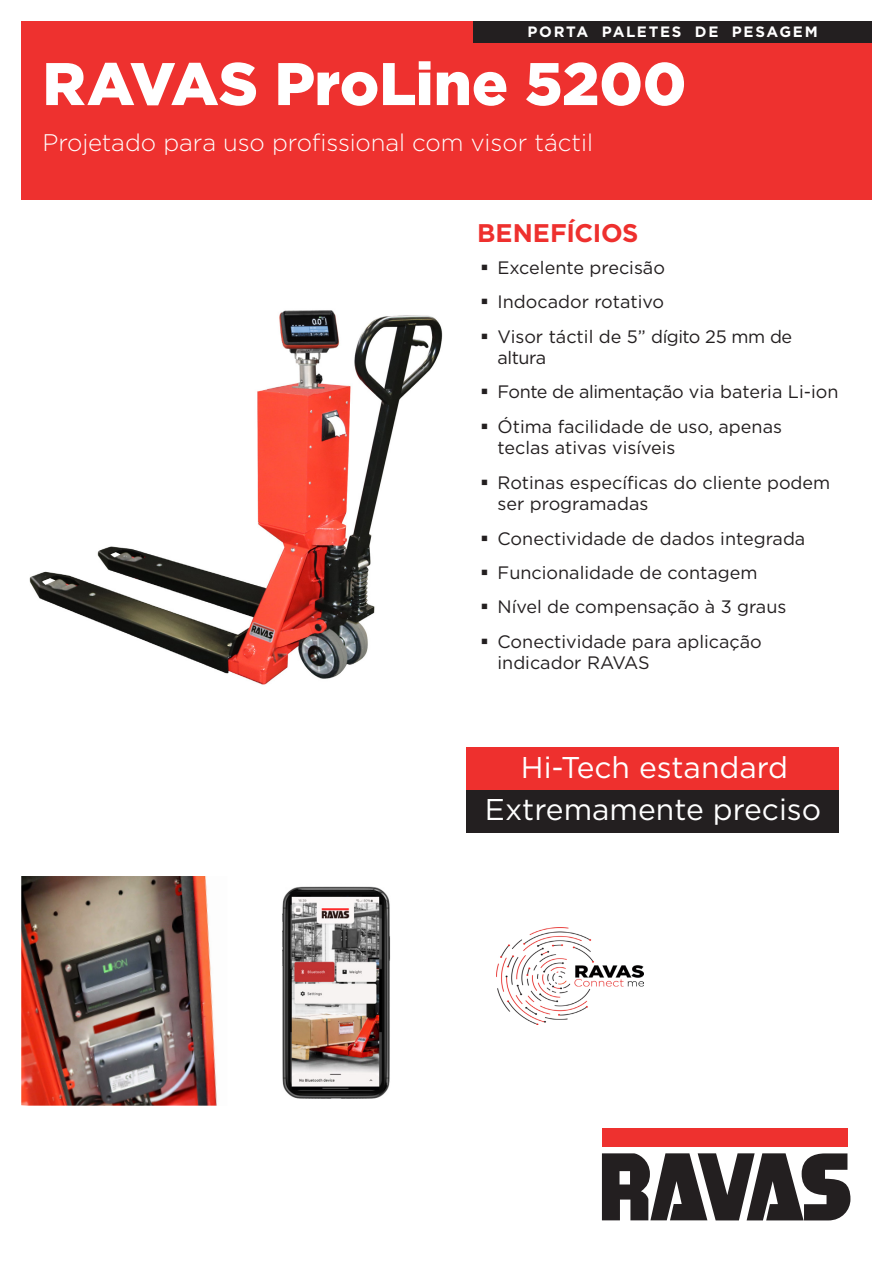
<style>
.page{position:relative;width:893px;height:1263px;background:#fff}
.page>*{position:absolute;margin:0;border:0;box-sizing:border-box;transform-origin:0 0}
.t1{font:900 60px "Gotham";letter-spacing:-.005em;color:#fff}
.t2{font:30px "Gotham";color:#fff}
.t3{font:700 25.5px "Gotham";letter-spacing:-.01em;color:#ee302e}
.t4{font:300 24px "Gotham";letter-spacing:-.005em;color:#fff}
.t5{font:18px/21.6px "Gotham";color:#231f20}
.t6{font:18px/21.6px "Gotham";letter-spacing:-.02em;color:#231f20}
.t7{font:700 15px "Gotham";letter-spacing:.115em;color:#fff}
</style>
<div class="page">
<img style="left:29px;top:310px;width:414px;height:375px">
<div style="left:21px;top:21px;width:851px;height:179px;background:#ee312f"></div>
<div style="left:467px;top:747px;width:372px;height:43px;background:#ee302e"></div>
<div style="left:467px;top:790px;width:372px;height:42px;background:#231f20"></div>
<div style="left:602px;top:1128px;width:245px;height:19px;background:#ee312f"></div>
<svg style="left:602px;top:1153px;width:248px;height:67px"></svg>
<div style="left:473px;top:21px;width:399px;height:22px;background:#231f20"></div>
<img style="left:496px;top:927px;width:147px;height:98px">
<img style="left:21px;top:876px;width:196px;height:230px">
<img style="left:282px;top:886px;width:108px;height:212px">
<p class="t7" style="left:527px;top:22px;width:292px">PORTA PALETES DE PESAGEM</p>
<p class="t1" style="left:43px;top:42px;width:645px">RAVAS ProLine 5200</p>
<p class="t4" style="left:43px;top:127px;width:552px">Projetado para uso profissional com visor táctil</p>
<p class="t3" style="left:477px;top:216px;width:163px">BENEFÍCIOS</p>
<p class="t5" style="left:497px;top:256px;width:169px">Excelente precisão</p>
<p class="t5" style="left:497px;top:291px;width:168px">Indocador rotativo</p>
<p class="t6" style="left:497px;top:325px;width:296px">Visor táctil de 5” dígito 25 mm de altura</p>
<p class="t6" style="left:497px;top:381px;width:343px">Fonte de alimentação via bateria Li-ion</p>
<p class="t5" style="left:497px;top:415px;width:286px">Ótima facilidade de uso, apenas teclas ativas visíveis</p>
<p class="t5" style="left:497px;top:471px;width:334px">Rotinas específicas do cliente podem ser programadas</p>
<p class="t5" style="left:497px;top:527px;width:309px">Conectividade de dados integrada</p>
<p class="t5" style="left:497px;top:562px;width:262px">Funcionalidade de contagem</p>
<p class="t5" style="left:497px;top:596px;width:290px">Nível de compensação à 3 graus</p>
<p class="t5" style="left:497px;top:630px;width:266px">Conectividade para aplicação indicador RAVAS</p>
<p class="t2" style="left:521px;top:748px;width:269px">Hi-Tech estandard</p>
<p class="t2" style="left:485px;top:791px;width:338px">Extremamente preciso</p>
</div>
